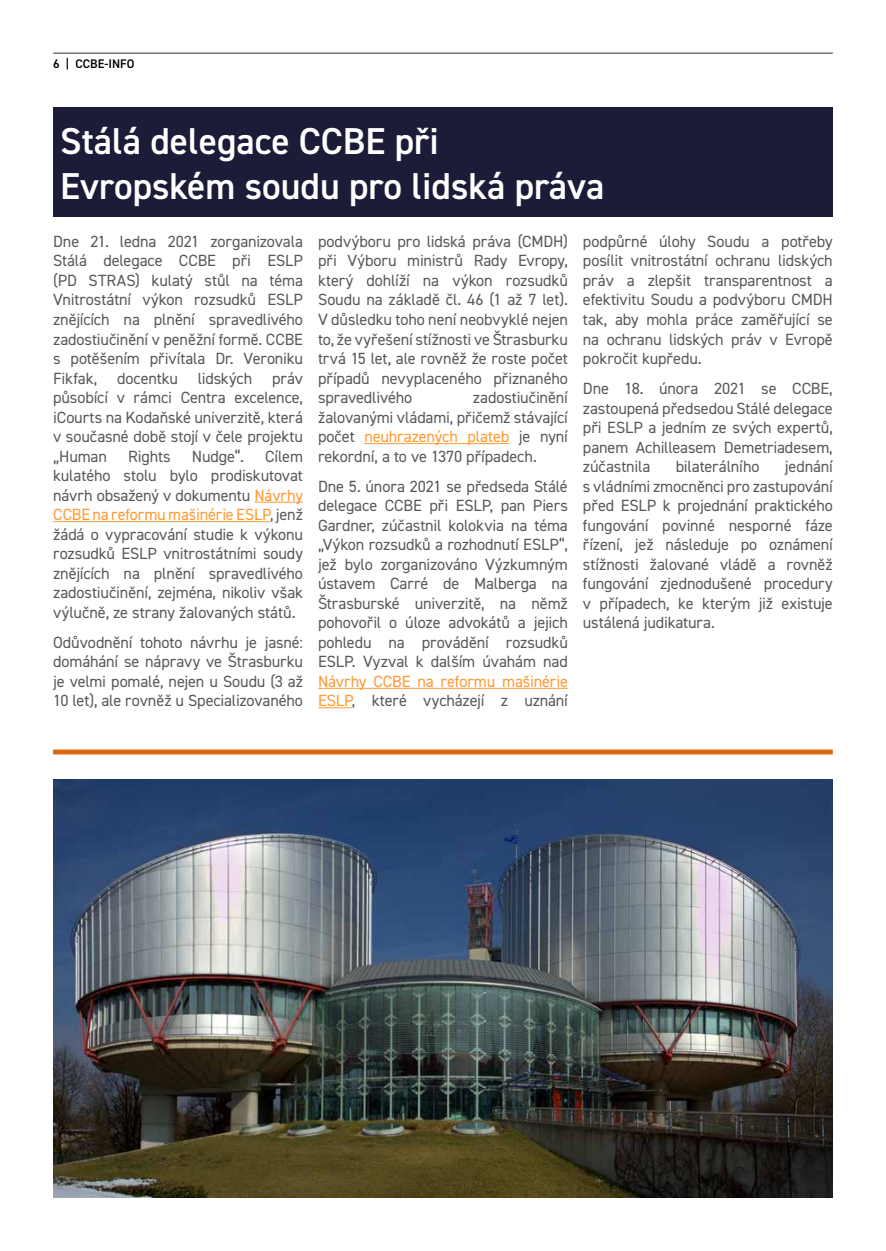
<style>
.page{position:relative;width:886px;height:1251px;background:#fff}
.page>*{position:absolute;margin:0;border:0;box-sizing:border-box;transform-origin:0 0}
.t1{font:600 37.5px/45px "DIN2014";color:#fff}
.t2{font:16.25px/19.5px "DIN2014";letter-spacing:-.01em;color:#595959;text-align:justify}
.t3{font:16.25px/19.5px "DIN2014";letter-spacing:-.01em;color:#f93}
.t4{font:600 12.5px "DIN2014";color:#000}
.s1{color:#f93}
.s2{color:#595959}
</style>
<div class="page">
<img style="left:53px;top:780px;width:780px;height:418px">
<hr style="left:53px;top:53px;width:780px;height:1px;background:#595959">
<div style="left:53px;top:749px;width:780px;height:5px;background:#dc6711"></div>
<div style="left:53px;top:107px;width:780px;height:110px;background:#1c1c38"></div>
<hr style="left:254px;top:502px;width:49px;height:1px;background:#f93">
<hr style="left:53px;top:521px;width:217px;height:1px;background:#f93">
<hr style="left:364px;top:443px;width:145px;height:1px;background:#f93">
<hr style="left:318px;top:688px;width:250px;height:1px;background:#f93">
<hr style="left:318px;top:707px;width:34px;height:1px;background:#f93">
<p class="t4" style="left:53px;top:55px;width:83px">6 | CCBE-INFO</p>
<h1 class="t1" style="left:60px;top:118px;width:546px">Stálá delegace CCBE při<br>Evropském soudu pro lidská práva</h1>
<p class="t2" style="left:53px;top:231px;width:251px">Dne 21. ledna 2021 zorganizovala Stálá delegace CCBE při ESLP (PD STRAS) kulatý stůl na téma Vnitrostátní výkon rozsudků ESLP znějících na plnění spravedlivého zadostiučinění v peněžní formě. CCBE s potěšením přivítala Dr. Veroniku Fikfak, docentku lidských práv působící v rámci Centra excelence, iCourts na Kodaňské univerzitě, která v současné době stojí v čele projektu „Human</p>
<p class="t2" style="left:318px;top:231px;width:251px">podvýboru pro lidská práva (CMDH) při Výboru ministrů Rady Evropy, který dohlíží na výkon rozsudků Soudu na základě čl. 46 (1 až 7 let).<br>V důsledku toho není neobvyklé nejen to, že vyřešení stížnosti ve Štrasburku trvá 15 let, ale rovněž že roste počet případů nevyplaceného přiznaného spravedlivého</p>
<p class="t2" style="left:583px;top:231px;width:251px">podpůrné úlohy Soudu a potřeby posílit vnitrostátní ochranu lidských práv a zlepšit transparentnost a efektivitu Soudu a podvýboru CMDH tak, aby mohla práce zaměřující se na ochranu lidských práv v Evropě pokročit kupředu.</p>
<p class="t2" style="left:583px;top:378px;width:251px">Dne 18. února 2021 se CCBE, zastoupená předsedou Stálé delegace při ESLP a jedním ze svých expertů, panem Achilleasem Demetriadesem, zúčastnila</p>
<p class="t2" style="left:318px;top:387px;width:251px;text-indent:155px">zadostiučinění žalovanými vládami, přičemž stávající počet <span class="s1">neuhrazených plateb</span> je nyní rekordní, a to ve 1370 případech.</p>
<p class="t2" style="left:318px;top:476px;width:251px">Dne 5. února 2021 se předseda Stálé delegace CCBE při ESLP, pan Piers Gardner, zúčastnil kolokvia na téma „Výkon rozsudků a rozhodnutí ESLP“, jež bylo zorganizováno Výzkumným ústavem Carré de Malberga na Štrasburské univerzitě, na němž pohovořil o úloze advokátů a jejich pohledu na provádění rozsudků ESLP. Vyzval k dalším úvahám nad</p>
<p class="t3" style="left:318px;top:671px;width:251px">Návrhy CCBE na reformu mašinérie<br>ESLP<span class="s2">, které vycházejí z uznání</span></p>
<p class="t2" style="left:128px;top:446px;width:44px">Rights</p>
<p class="t2" style="left:192px;top:446px;width:53px">Nudge“.</p>
<p class="t2" style="left:53px;top:446px;width:251px;text-indent:212px">Cílem kulatého stolu bylo prodiskutovat návrh obsažený v dokumentu <span class="s1">Návrhy CCBE na reformu mašinérie ESLP</span>, jenž žádá o vypracování studie k výkonu rozsudků ESLP vnitrostátními soudy znějících na plnění spravedlivého zadostiučinění, zejména, nikoliv však výlučně, ze strany žalovaných států.</p>
<p class="t2" style="left:53px;top:632px;width:251px">Odůvodnění tohoto návrhu je jasné: domáhání se nápravy ve Štrasburku je velmi pomalé, nejen u Soudu (3 až 10 let), ale rovněž u Specializovaného</p>
<p class="t2" style="left:583px;top:456px;width:251px;text-indent:202px">jednání s vládními zmocněnci pro zastupování před ESLP k projednání praktického fungování povinné nesporné fáze řízení, jež následuje po oznámení stížnosti žalované vládě a rovněž fungování zjednodušené procedury v případech, ke kterým již existuje ustálená judikatura.</p>
<p class="t2" style="left:676px;top:456px;width:85px">bilaterálního</p>
</div>
